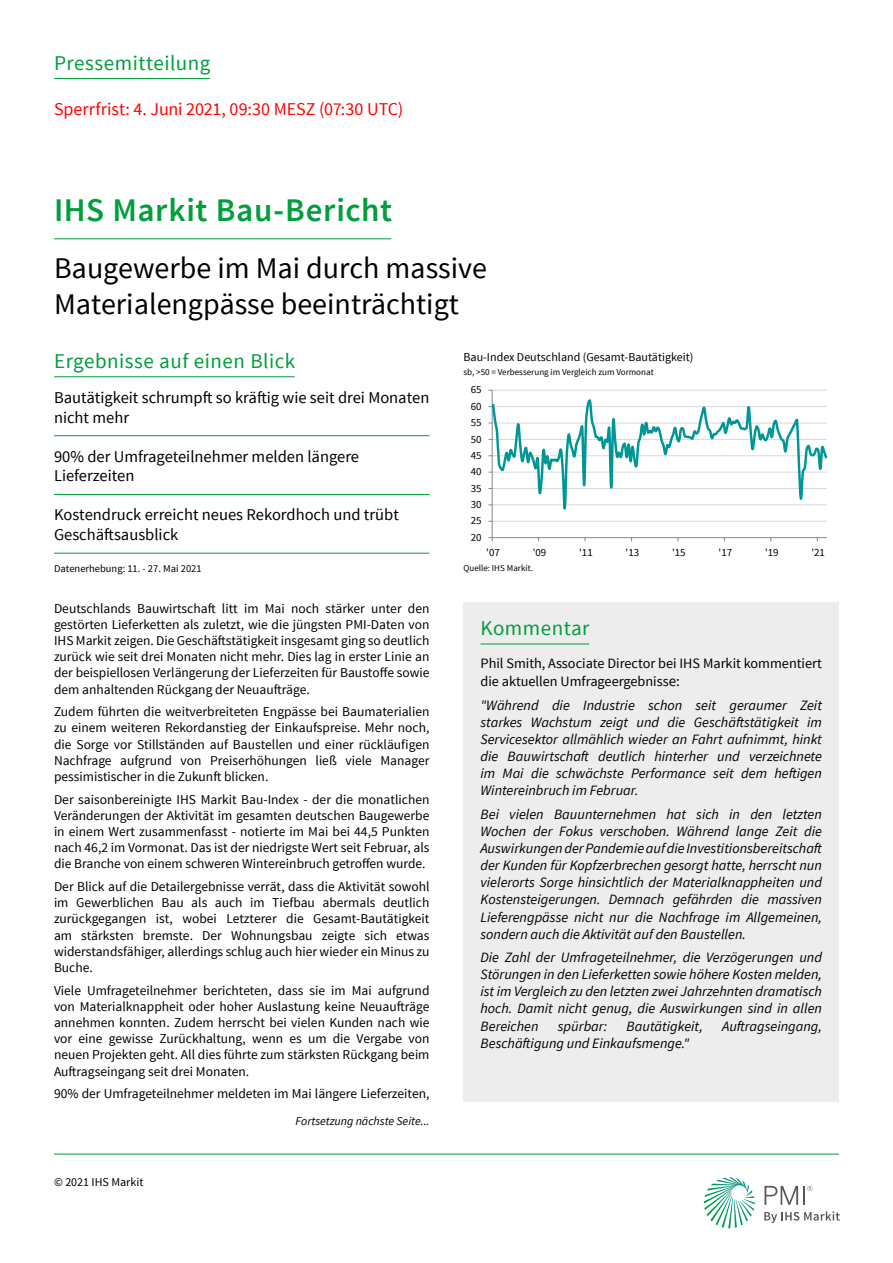
<style>
.page{position:relative;width:893px;height:1263px;background:#fff}
.page>*{position:absolute;margin:0;border:0;box-sizing:border-box;transform-origin:0 0}
.t1{font:600 33px "Source Sans Pro";letter-spacing:.015em;color:#009e3d}
.t2{font:30px/36px "Source Sans Pro";color:#000}
.t3{font:21px "Source Sans Pro";letter-spacing:.025em;color:#009e3d}
.t4{font:18px "Source Sans Pro";letter-spacing:-.005em;color:#f00}
.t5{font:16.5px/19.8px "Source Sans Pro";color:#000}
.t6{font:italic 14.25px/17.1px "Source Sans Pro";color:#000;text-align:justify}
.t7{font:14.25px/18px "Source Sans Pro";color:#000}
.t8{font:13.5px/16.2px "Source Sans Pro";color:#000;text-align:justify}
.t9{font:12px "Source Sans Pro";color:#000}
.t10{font:italic 12px "Source Sans Pro";color:#000}
.t11{font:10.8px "Source Sans Pro";letter-spacing:-.005em;color:#000}
.t12{font:10.5px "Source Sans Pro";color:#000}
.t13{font:9px "Source Sans Pro";color:#000}
.s1{font-size:15px}
</style>
<div class="page">
<svg style="left:704px;top:1177px;width:51px;height:51px"></svg>
<svg style="left:764px;top:1211px;width:76px;height:12px"></svg>
<svg style="left:764px;top:1186px;width:48px;height:19px"></svg>
<hr style="left:54px;top:1154px;width:785px;height:1px;background:#009e3d">
<hr style="left:492px;top:521px;width:335px;height:1px;background:#d9d9d9">
<hr style="left:492px;top:390px;width:335px;height:1px;background:#d9d9d9">
<hr style="left:492px;top:390px;width:1px;height:148px;background:#868686">
<hr style="left:492px;top:537px;width:335px;height:1px;background:#868686">
<svg style="left:488px;top:537px;width:5px;height:4px"></svg>
<svg style="left:488px;top:399px;width:340px;height:112px"></svg>
<hr style="left:54px;top:376px;width:241px;height:1px;background:#009e3d">
<hr style="left:54px;top:78px;width:156px;height:1px;background:#009e3d">
<hr style="left:54px;top:238px;width:337px;height:1px;background:#009e3d">
<hr style="left:54px;top:435px;width:375px;height:1px;background:#009e3d">
<hr style="left:54px;top:494px;width:375px;height:1px;background:#009e3d">
<hr style="left:54px;top:553px;width:375px;height:1px;background:#009e3d">
<div style="left:463px;top:602px;width:376px;height:56px;background:#ededed"></div>
<hr style="left:480px;top:644px;width:109px;height:1px;background:#009e3d">
<div style="left:463px;top:658px;width:376px;height:443px;background:#ededed"></div>
<h3 class="t3" style="left:54px;top:50px;width:158px">Pressemitteilung</h3>
<h3 class="t4" style="left:54px;top:98px;width:351px">Sperrfrist: 4. Juni 2021, 09:30 MESZ (07:30 UTC)</h3>
<h1 class="t1" style="left:54px;top:190px;width:340px">IHS Markit Bau-Bericht</h1>
<h2 class="t2" style="left:54px;top:250px;width:434px">Baugewerbe im Mai durch massive<br>Materialengpässe beeinträchtigt</h2>
<h3 class="t3" style="left:54px;top:348px;width:243px">Ergebnisse auf einen Blick</h3>
<p class="t9" style="left:463px;top:350px;width:231px">Bau-Index Deutschland (Gesamt-Bautätigkeit)</p>
<p class="t13" style="left:463px;top:366px;width:192px">sb, &gt;50 = Verbesserung im Vergleich zum Vormonat</p>
<p class="t5" style="left:54px;top:388px;width:377px">Bautätigkeit schrumpft so kräftig wie seit drei Monaten nicht mehr</p>
<p class="t5" style="left:54px;top:446px;width:307px">90% der Umfrageteilnehmer melden längere<br>Lieferzeiten</p>
<p class="t5" style="left:54px;top:505px;width:346px">Kostendruck erreicht neues Rekordhoch und trübt<br>Geschäftsausblick</p>
<p class="t12" style="left:54px;top:562px;width:149px">Datenerhebung: 11. - 27. Mai 2021</p>
<p class="t8" style="left:54px;top:600px;width:377px">Deutschlands Bauwirtschaft litt im Mai noch stärker unter den gestörten Lieferketten als zuletzt, wie die jüngsten PMI-Daten von IHS Markit zeigen. Die Geschäftstätigkeit insgesamt ging so deutlich zurück wie seit drei Monaten nicht mehr. Dies lag in erster Linie an der beispiellosen Verlängerung der Lieferzeiten für Baustoffe sowie dem anhaltenden Rückgang der Neuaufträge.</p>
<p class="t8" style="left:54px;top:704px;width:377px">Zudem führten die weitverbreiteten Engpässe bei Baumaterialien zu einem weiteren Rekordanstieg der Einkaufspreise. Mehr noch, die Sorge vor Stillständen auf Baustellen und einer rückläufigen Nachfrage aufgrund von Preiserhöhungen ließ viele Manager pessimistischer in die Zukunft blicken.</p>
<p class="t8" style="left:54px;top:791px;width:377px">Der saisonbereinigte IHS Markit Bau-Index - der die monatlichen Veränderungen der Aktivität im gesamten deutschen Baugewerbe in einem Wert zusammenfasst - notierte im Mai bei 44,5 Punkten nach 46,2 im Vormonat. Das ist der niedrigste Wert seit Februar, als die Branche von einem schweren Wintereinbruch getroffen wurde.</p>
<p class="t8" style="left:54px;top:878px;width:377px">Der Blick auf die Detailergebnisse verrät, dass die Aktivität sowohl im Gewerblichen Bau als auch im Tiefbau abermals deutlich zurückgegangen ist, wobei Letzterer die Gesamt-Bautätigkeit am stärksten bremste. Der Wohnungsbau zeigte sich etwas widerstandsfähiger, allerdings schlug auch hier wieder ein Minus zu Buche.</p>
<p class="t8" style="left:54px;top:982px;width:377px">Viele Umfrageteilnehmer berichteten, dass sie im Mai aufgrund von Materialknappheit oder hoher Auslastung keine Neuaufträge annehmen konnten. Zudem herrscht bei vielen Kunden nach wie vor eine gewisse Zurückhaltung, wenn es um die Vergabe von neuen Projekten geht. All dies führte zum stärksten Rückgang beim Auftragseingang seit drei Monaten.</p>
<p class="t8" style="left:54px;top:1086px;width:377px">90% der Umfrageteilnehmer meldeten im Mai längere Lieferzeiten,</p>
<p class="t9" style="left:54px;top:1175px;width:91px">© 2021 IHS Markit</p>
<p class="t10" style="left:296px;top:1113px;width:135px">Fortsetzung nächste Seite...</p>
<p class="t11" style="left:471px;top:383px;width:12px">65</p>
<p class="t11" style="left:471px;top:399px;width:12px">60</p>
<p class="t11" style="left:471px;top:416px;width:12px">55</p>
<p class="t11" style="left:471px;top:432px;width:12px">50</p>
<p class="t11" style="left:471px;top:449px;width:12px">45</p>
<p class="t11" style="left:471px;top:465px;width:12px">40</p>
<p class="t11" style="left:471px;top:481px;width:12px">35</p>
<p class="t11" style="left:471px;top:498px;width:12px">30</p>
<p class="t11" style="left:471px;top:514px;width:12px">25</p>
<p class="t11" style="left:471px;top:530px;width:12px">20</p>
<p class="t11" style="left:486px;top:545px;width:15px">'07</p>
<p class="t11" style="left:533px;top:545px;width:15px">'09</p>
<p class="t11" style="left:579px;top:545px;width:15px">'11</p>
<p class="t11" style="left:626px;top:545px;width:15px">'13</p>
<p class="t11" style="left:672px;top:545px;width:15px">'15</p>
<p class="t11" style="left:719px;top:545px;width:15px">'17</p>
<p class="t11" style="left:765px;top:545px;width:15px">'19</p>
<p class="t11" style="left:811px;top:545px;width:15px">'21</p>
<p class="t13" style="left:463px;top:562px;width:71px">Quelle: IHS Markit.</p>
<h3 class="t3" style="left:480px;top:615px;width:111px">Kommentar</h3>
<p class="t7" style="left:480px;top:655px;width:343px">Phil Smith, Associate Director bei IHS Markit kommentiert die aktuellen Umfrageergebniss<span class="s1">e:</span></p>
<p class="t6" style="left:480px;top:697px;width:343px">"Während die Industrie schon seit geraumer Zeit starkes Wachstum zeigt und die Geschäftstätigkeit im Servicesektor allmählich wieder an Fahrt aufnimmt, hinkt die Bauwirtschaft deutlich hinterher und verzeichnete im Mai die schwächste Performance seit dem heftigen Wintereinbruch im Februar.</p>
<p class="t6" style="left:480px;top:806px;width:343px">Bei vielen Bauunternehmen hat sich in den letzten Wochen der Fokus verschoben. Während lange Zeit die Auswirkungen der Pandemie auf die Investitionsbereitschaft der Kunden für Kopfzerbrechen gesorgt hatte, herrscht nun vielerorts Sorge hinsichtlich der Materialknappheiten und Kostensteigerungen. Demnach gefährden die massiven Lieferengpässe nicht nur die Nachfrage im Allgemeinen, sondern auch die Aktivität auf den Baustellen.</p>
<p class="t6" style="left:480px;top:949px;width:343px">Die Zahl der Umfrageteilnehmer, die Verzögerungen und Störungen in den Lieferketten sowie höhere Kosten melden, ist im Vergleich zu den letzten zwei Jahrzehnten dramatisch hoch. Damit nicht genug, die Auswirkungen sind in allen Bereichen</p>
<p class="t6" style="left:558px;top:1017px;width:51px">spürbar:</p>
<p class="t6" style="left:627px;top:1017px;width:78px">Bautätigkeit,</p>
<p class="t6" style="left:722px;top:1017px;width:101px">Auftragseingang,</p>
<p class="t6" style="left:480px;top:1034px;width:210px">Beschäftigung und Einkaufsmenge."</p>
</div>
